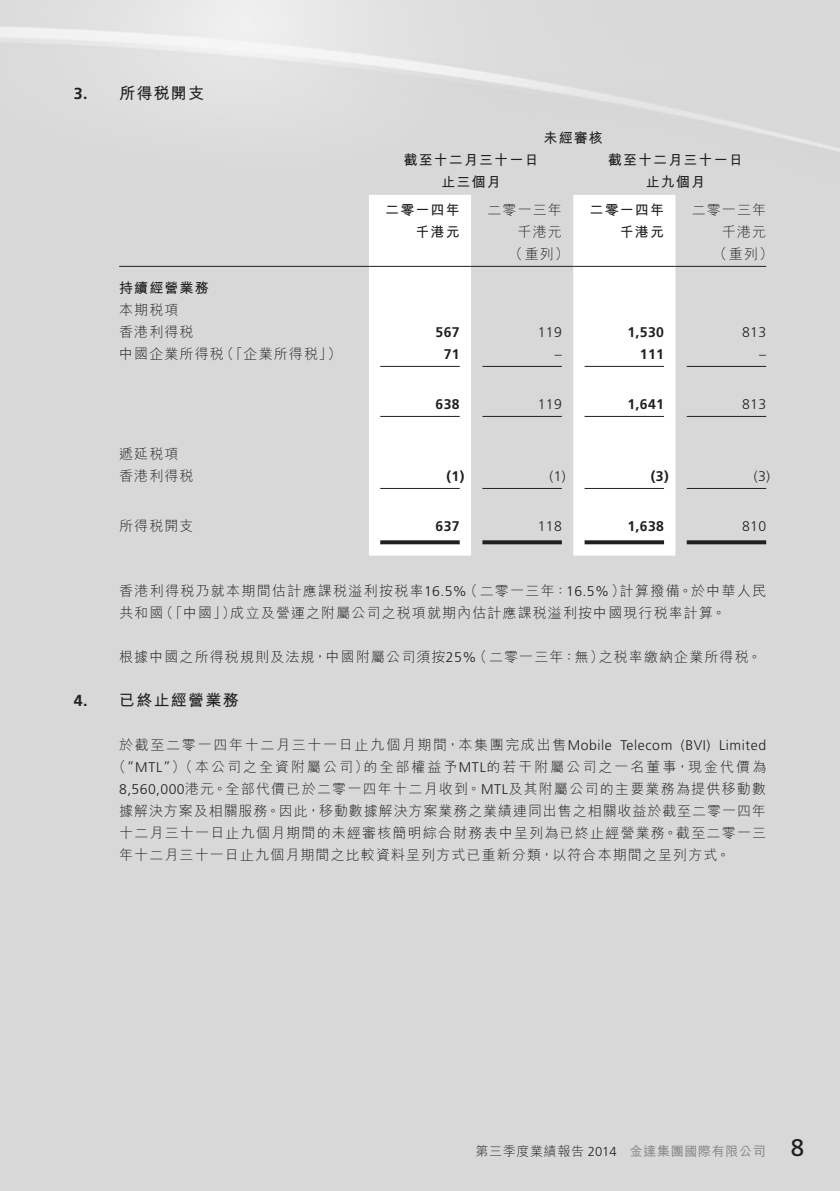
<style>
.page{position:relative;width:840px;height:1191px;background:#fff}
.page>*{position:absolute;margin:0;border:0;box-sizing:border-box;transform-origin:0 0}
.t1{font:24px "Frutiger LT Std";color:#231f20}
.Notes_HD1{font:700 16px "M Hei HK";letter-spacing:.08em;color:#231f20}
.Notes_HD1-2{font:700 16px "Frutiger LT Std";color:#231f20}
.Notes{font:300 14px/22px "M Hei HK";letter-spacing:.08em;color:#231f20}
.Notes-2{font:300 14px/22px "M Hei HK";letter-spacing:.12em;color:#231f20}
.Notes-3{font:700 14px "M Hei HK";letter-spacing:.08em;color:#231f20}
.Notes-4{font:300 14px "Frutiger LT Std";letter-spacing:.03em;color:#231f20}
.Notes-5{font:700 14px "Frutiger LT Std";letter-spacing:.03em;color:#231f20}
.t2{font:300 13px "M Hei HK";letter-spacing:.05em;color:#231f20}
.t3{font:500 13px "M Hei HK";letter-spacing:.05em;color:#808285}
.s1{font-family:"Frutiger LT Std"}
</style>
<div class="page">
<div style="left:1px;top:0;width:838px;height:1191px;background:#d8d8d8"></div>
<img style="left:0;top:0;width:1px;height:1191px">
<svg style="left:369px;top:195px;width:306px;height:360px"></svg>
<hr style="left:119px;top:266px;width:250px;height:1px;background:#231f20">
<hr style="left:369px;top:266px;width:102px;height:1px;background:#231f20">
<hr style="left:471px;top:266px;width:102px;height:1px;background:#231f20">
<hr style="left:573px;top:266px;width:102px;height:1px;background:#231f20">
<hr style="left:675px;top:266px;width:90px;height:1px;background:#231f20">
<hr style="left:380px;top:366px;width:79px;height:1px;background:#231f20">
<hr style="left:482px;top:366px;width:79px;height:1px;background:#231f20">
<hr style="left:584px;top:366px;width:79px;height:1px;background:#231f20">
<hr style="left:686px;top:366px;width:79px;height:1px;background:#231f20">
<hr style="left:380px;top:416px;width:79px;height:1px;background:#231f20">
<hr style="left:482px;top:416px;width:79px;height:1px;background:#231f20">
<hr style="left:584px;top:416px;width:79px;height:1px;background:#231f20">
<hr style="left:686px;top:416px;width:79px;height:1px;background:#231f20">
<hr style="left:380px;top:488px;width:79px;height:1px;background:#231f20">
<hr style="left:482px;top:488px;width:79px;height:1px;background:#231f20">
<hr style="left:584px;top:488px;width:79px;height:1px;background:#231f20">
<hr style="left:686px;top:488px;width:79px;height:1px;background:#231f20">
<svg style="left:380px;top:540px;width:79px;height:4px"></svg>
<svg style="left:482px;top:540px;width:79px;height:4px"></svg>
<svg style="left:584px;top:540px;width:79px;height:4px"></svg>
<svg style="left:686px;top:540px;width:79px;height:4px"></svg>
<p class="Notes_HD1-2" style="left:74px;top:84px;width:15px">3.</p>
<p class="Notes_HD1-2" style="left:74px;top:691px;width:15px">4.</p>
<p class="Notes_HD1" style="left:119px;top:82px;width:86px">所得稅開支</p>
<p class="Notes-3" style="left:119px;top:278px;width:91px">持續經營業務</p>
<p class="Notes" style="left:119px;top:299px;width:61px">本期稅項</p>
<p class="Notes" style="left:119px;top:321px;width:76px">香港利得稅</p>
<p class="Notes" style="left:220px;top:343px;width:114px">（「企業所得稅「</p>
<p class="Notes" style="left:327px;top:343px;width:15px">(</p>
<p class="Notes" style="left:119px;top:343px;width:106px">中國企業所得稅</p>
<p class="Notes" style="left:119px;top:443px;width:61px">遞延稅項</p>
<p class="Notes" style="left:119px;top:465px;width:76px">香港利得稅</p>
<p class="Notes" style="left:119px;top:515px;width:76px">所得稅開支</p>
<p class="Notes-3" style="left:403px;top:150px;width:136px">截至十二月三十一日</p>
<p class="Notes-3" style="left:441px;top:172px;width:61px">止三個月</p>
<p class="Notes-3" style="left:543px;top:128px;width:61px">未經審核</p>
<p class="Notes-3" style="left:607px;top:150px;width:136px">截至十二月三十一日</p>
<p class="Notes-3" style="left:645px;top:172px;width:61px">止九個月</p>
<p class="Notes-3" style="left:385px;top:200px;width:76px">二零一四年</p>
<p class="Notes-3" style="left:415px;top:222px;width:46px">千港元</p>
<p class="Notes" style="left:487px;top:199px;width:76px">二零一三年</p>
<p class="Notes" style="left:517px;top:221px;width:46px">千港元</p>
<p class="Notes" style="left:508px;top:243px;width:61px">（重列）</p>
<p class="Notes-3" style="left:589px;top:200px;width:76px">二零一四年</p>
<p class="Notes-3" style="left:619px;top:222px;width:46px">千港元</p>
<p class="Notes" style="left:691px;top:199px;width:76px">二零一三年</p>
<p class="Notes" style="left:721px;top:221px;width:46px">千港元</p>
<p class="Notes" style="left:712px;top:243px;width:61px">（重列(</p>
<p class="Notes-5" style="left:435px;top:324px;width:26px">567</p>
<p class="Notes-4" style="left:537px;top:324px;width:26px">119</p>
<p class="Notes-5" style="left:627px;top:324px;width:38px">1,530</p>
<p class="Notes-4" style="left:741px;top:324px;width:26px">813</p>
<p class="Notes-5" style="left:443px;top:346px;width:17px">71</p>
<p class="Notes-4" style="left:554px;top:346px;width:8px">–</p>
<p class="Notes-5" style="left:639px;top:346px;width:26px">111</p>
<p class="Notes-4" style="left:758px;top:346px;width:8px">–</p>
<p class="Notes-5" style="left:435px;top:396px;width:26px">638</p>
<p class="Notes-4" style="left:537px;top:396px;width:26px">119</p>
<p class="Notes-5" style="left:627px;top:396px;width:38px">1,641</p>
<p class="Notes-4" style="left:741px;top:396px;width:26px">813</p>
<p class="Notes-5" style="left:446px;top:468px;width:19px">(1)</p>
<p class="Notes-4" style="left:549px;top:468px;width:18px">(1)</p>
<p class="Notes-5" style="left:650px;top:468px;width:19px">(3)</p>
<p class="Notes-4" style="left:753px;top:468px;width:18px">(3)</p>
<p class="Notes-5" style="left:435px;top:518px;width:26px">637</p>
<p class="Notes-4" style="left:537px;top:518px;width:26px">118</p>
<p class="Notes-5" style="left:627px;top:518px;width:38px">1,638</p>
<p class="Notes-4" style="left:741px;top:518px;width:26px">810</p>
<p class="Notes" style="left:463px;top:580px;width:163px">（二零一三年：<span class="s1">16.5%</span>）</p>
<p class="Notes" style="left:230px;top:580px;width:496px;text-indent:-111px">香港利得稅乃就本期間估計應課稅溢利按稅率<span class="s1">16.5%<br></span>成立及營運之附屬公司之稅項就期內估計應課稅溢利按中國現行稅率計算。</p>
<p class="Notes" style="left:619px;top:580px;width:148px">計算撥備。於中華人民</p>
<p class="Notes" style="left:159px;top:602px;width:78px">（「中國」）</p>
<p class="Notes" style="left:119px;top:602px;width:46px">共和國</p>
<p class="Notes" style="left:473px;top:646px;width:132px">（二零一三年：無）</p>
<p class="Notes" style="left:119px;top:646px;width:358px">根據中國之所得稅規則及法規，中國附屬公司須按<span class="s1">25%</span></p>
<p class="Notes_HD1" style="left:119px;top:688px;width:121px">已終止經營業務</p>
<p class="Notes" style="left:598px;top:646px;width:164px">之稅率繳納企業所得稅。</p>
<p class="Notes-2" style="left:363px;top:734px;width:404px;text-indent:-244px">於截至二零一四年十二月三十一日止九個月期間，本集團完成出售<span class="s1">Mobile<br></span>的全部權益予<span class="s1">MTL</span>的若干附屬公司之一名董事，現金代價為</p>
<p class="Notes-4" style="left:680px;top:737px;width:31px">(BVI)</p>
<p class="Notes-4" style="left:620px;top:737px;width:53px">Telecom</p>
<p class="Notes-4" style="left:718px;top:737px;width:49px">Limited</p>
<p class="Notes" style="left:119px;top:756px;width:648px;text-indent:-7px">（<span class="s1">“MTL”</span>）（本公司之全資附屬公司）<br><span class="s1">8,560,000</span>港元。全部代價已於二零一四年十二月收到。<span class="s1">MTL</span>及其附屬公司的主要業務為提供移動數據解決方案及相關服務。因此，移動數據解決方案業務之業績連同出售之相關收益於截至二零一四年十二月三十一日止九個月期間的未經審核簡明綜合財務表中呈列為已終止經營業務。截至二零一三年十二月三十一日止九個月期間之比較資料呈列方式已重新分類，以符合本期間之呈列方式。</p>
<p class="t2" style="left:475px;top:1144px;width:143px">第三季度業績報告 <span class="s1">2014</span></p>
<p class="t3" style="left:629px;top:1141px;width:137px">金達集團國際有限公司</p>
<h1 class="t1" style="left:790px;top:1133px;width:15px">8</h1>
</div>
